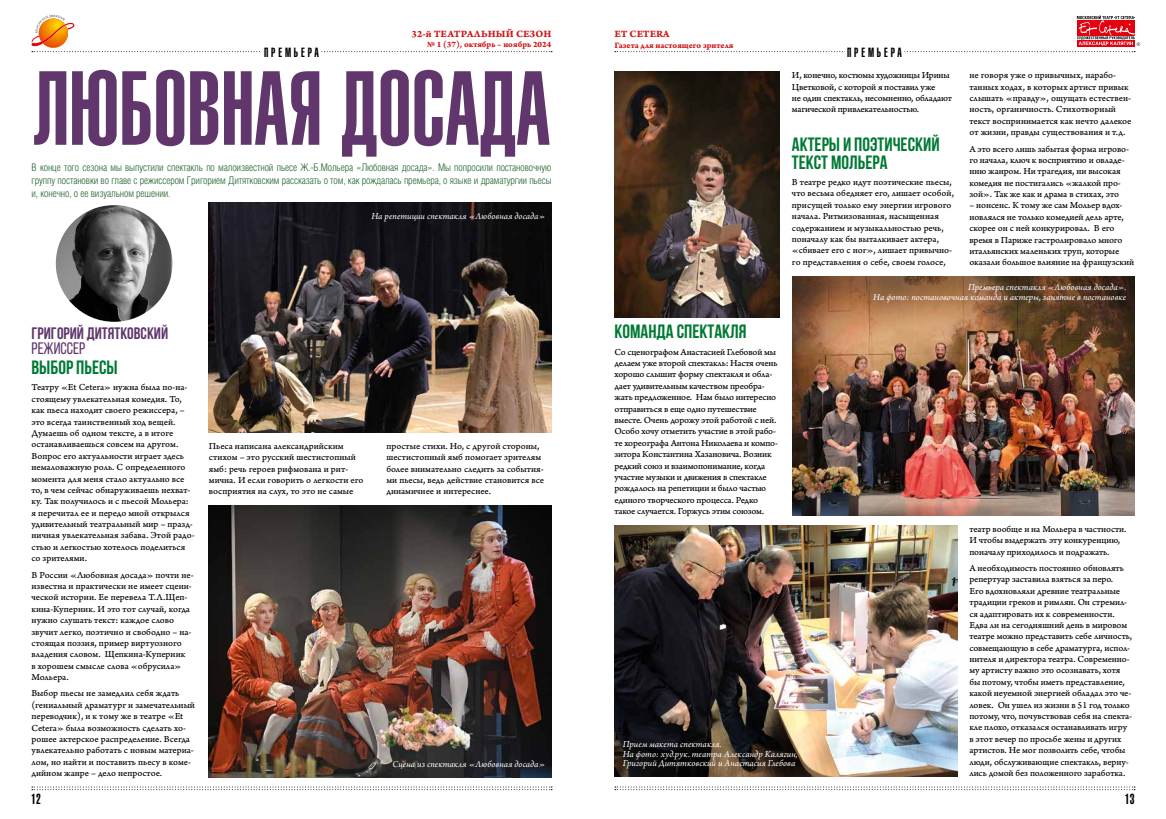
<style>
.page{position:relative;width:1166px;height:819px;background:#fff}
.page>*{position:absolute;margin:0;border:0;box-sizing:border-box;transform-origin:0 0}
.t1{font:103.25px "Helios Ultra Compressed";color:#60366c}
.t2{font:700 19.25px/17.5px "Bebas Neue";color:#007934}
.t3{font:700 16.62px "Bebas Neue";color:#60366c}
.t4{font:16.62px "Bebas Neue";color:#60366c}
.t5{font:14.44px "Helios Ultra Compressed";color:#000}
.t6{font:13.12px "Helios Ultra Compressed";letter-spacing:.22em;color:#000}
.t7{font:300 10.5px/12.6px "Helios Cond";letter-spacing:-.01em;color:#24652f;text-align:justify}
.t8{font:10.24px "Arno Pro Bold Caption";color:#cd1316}
.t9{font:9.62px/11.4px "Arno Pro Caption";letter-spacing:-.01em;color:#000}
.t10{font:italic 9.62px/9.6px "Arno Pro";letter-spacing:.005em;color:#fff}
.t11{font:8.75px "Arno Pro Bold Caption";color:#cd1316}
</style>
<div class="page">
<svg style="left:615px;top:15px;width:525px;height:37px"></svg>
<svg style="left:32px;top:786px;width:520px;height:4px"></svg>
<svg style="left:615px;top:786px;width:520px;height:4px"></svg>
<svg style="left:31px;top:15px;width:521px;height:37px"></svg>
<div style="left:262px;top:41px;width:59px;height:19px;background:#fff"></div>
<div style="left:845px;top:41px;width:59px;height:19px;background:#fff"></div>
<img style="left:56px;top:205px;width:116px;height:117px;border-radius:58px">
<img style="left:209px;top:203px;width:342px;height:229px">
<img style="left:209px;top:505px;width:342px;height:272px">
<img style="left:614px;top:72px;width:165px;height:245px">
<img style="left:614px;top:525px;width:343px;height:251px">
<img style="left:792px;top:277px;width:343px;height:238px">
<p class="t8" style="left:412px;top:28px;width:141px">32-й ТЕАТРАЛЬНЫЙ СЕЗОН</p>
<p class="t11" style="left:427px;top:39px;width:126px">№ 1 (37), октябрь – ноябрь 2024</p>
<p class="t8" style="left:614px;top:28px;width:57px">ET CETERA</p>
<p class="t11" style="left:614px;top:40px;width:120px">Газета для настоящего зрителя</p>
<h3 class="t6" style="left:264px;top:45px;width:56px">ПРЕМЬЕРА</h3>
<h3 class="t6" style="left:847px;top:45px;width:56px">ПРЕМЬЕРА</h3>
<h1 class="t1" style="left:33px;top:48px;width:518px">ЛЮБОВНАЯ ДОСАДА</h1>
<p class="t7" style="left:32px;top:161px;width:521px">В конце того сезона мы выпустили спектакль по малоизвестной пьесе Ж.-Б.Мольера «Любовная досада». Мы попросили постановочную группу постановки во главе с режиссером Григорием Дитятковским рассказать о том, как рождалась премьера, о языке и драматургии пьесы и, конечно, о ее визуальном решении.</p>
<p class="t9" style="left:792px;top:70px;width:162px">И, конечно, костюмы художницы Ирины Цветковой, с которой я поставил уже<br>не один спектакль, несомненно, обладают магической привлекательностью.</p>
<h2 class="t2" style="left:792px;top:136px;width:149px">АКТЕРЫ И ПОЭТИЧЕСКИЙ<br>ТЕКСТ МОЛЬЕРА</h2>
<p class="t9" style="left:792px;top:177px;width:164px">В театре редко идут поэтические пьесы, что весьма обедняет его, лишает особой, присущей только ему энергии игрового начала. Ритмизованная, насыщенная содержанием и музыкальностью речь, поначалу как бы выталкивает актера, «сбивает его с ног», лишает привычно&shy;го представления о себе, своем голосе,</p>
<p class="t10" style="left:371px;top:212px;width:175px">На репетиции спектакля «Любовная досада»</p>
<p class="t9" style="left:969px;top:70px;width:164px">не говоря уже о привычных, нарабо&shy;танных ходах, в которых артист привык слышать «правду», ощущать естествен&shy;ность, органичность. Стихотворный текст воспринимается как нечто далекое от жизни, правды существования и т.д.</p>
<p class="t9" style="left:969px;top:143px;width:161px">А это всего лишь забытая форма игрово&shy;го начала, ключ к восприятию и овладе&shy;нию жанром. Ни трагедия, ни высокая комедия не постигались «жалкой про&shy;зой». Так же как и драма в стихах, это</p>
<p class="t9" style="left:969px;top:200px;width:166px">– нонсенс. К тому же сам Мольер вдох&shy;новлялся не только комедией дель арте, скорее он с ней конкурировал. В его время в Париже гастролировало много итальянских маленьких труп, которые оказали большое влияние на французский</p>
<h3 class="t3" style="left:32px;top:324px;width:138px">ГРИГОРИЙ ДИТЯТКОВСКИЙ</h3>
<h3 class="t4" style="left:32px;top:339px;width:55px">РЕЖИССЕР</h3>
<h2 class="t2" style="left:32px;top:358px;width:88px">ВЫБОР ПЬЕСЫ</h2>
<p class="t9" style="left:32px;top:382px;width:165px">Театру «Et Cetera» нужна была по-на&shy;стоящему увлекательная комедия. То, как пьеса находит своего режиссера, – это всегда таинственный ход вещей.<br>Думаешь об одном тексте, а в итоге останавливаешься совсем на другом.<br>Вопрос его актуальности играет здесь немаловажную роль. С определенного момента для меня стало актуально все то, в чем сейчас обнаруживаешь нехват&shy;ку. Так получилось и с пьесой Мольера: я перечитал ее и передо мной открылся удивительный театральный мир – празд&shy;ничная увлекательная забава. Этой радо&shy;стью и легкостью хотелось поделиться со зрителями.</p>
<p class="t9" style="left:32px;top:569px;width:164px">В России «Любовная досада» почти не&shy;известна и практически не имеет сцени&shy;ческой истории. Ее перевела Т.Л.Щеп&shy;кина-Куперник. И это тот случай, когда нужно слушать текст: каждое слово звучит легко, поэтично и свободно – на&shy;стоящая поэзия, пример виртуозного владения словом. Щепкина-Куперник<br>в хорошем смысле слова «обрусила» Мольера.</p>
<p class="t9" style="left:32px;top:688px;width:165px">Выбор пьесы не замедлил себя ждать (гениальный драматург и замечательный переводчик), и к тому же в театре «Et Cetera» была возможность сделать хо&shy;рошее актерское распределение. Всегда увлекательно работать с новым материа&shy;лом, но найти и поставить пьесу в коме&shy;дийном жанре – дело непростое.</p>
<p class="t9" style="left:209px;top:440px;width:156px">Пьеса написана александрийским стихом – это русский шестистопный ямб: речь героев рифмована и рит&shy;мична. И если говорить о легкости его восприятия на слух, то это не самые</p>
<p class="t9" style="left:386px;top:440px;width:159px">простые стихи. Но, с другой стороны, шестистопный ямб помогает зрителям более внимательно следить за события&shy;ми пьесы, ведь действие становится все динамичнее и интереснее.</p>
<p class="t10" style="left:392px;top:760px;width:154px">Сцена из спектакля «Любовная досада»</p>
<h2 class="t2" style="left:614px;top:323px;width:134px">КОМАНДА СПЕКТАКЛЯ</h2>
<p class="t9" style="left:614px;top:346px;width:165px">Со сценографом Анастасией Глебовой мы делаем уже второй спектакль: Настя очень хорошо слышит форму спектакля и обла&shy;дает удивительным качеством преобра&shy;жать предложенное. Нам было интересно отправиться в еще одно путешествие вместе. Очень дорожу этой работой с ней.<br>Особо хочу отметить участие в этой рабо&shy;те хореографа Антона Николаева и компо&shy;зитора Константина Хазановича. Возник редкий союз и взаимопонимание, когда участие музыки и движения в спектакле рождалось на репетиции и было частью единого творческого процесса. Редко такое случается. Горжусь этим союзом.</p>
<p class="t10" style="left:623px;top:739px;width:176px">Прием макета спектакля.<br>На фото: худ.рук. театра Александр Калягин,<br>Григорий Дитятковский и Анастасия Глебова</p>
<p class="t10" style="left:873px;top:283px;width:255px;text-align:right">Премьера спектакля «Любовная досада».<br>На фото: постановочная команда и актеры, занятые в постановке</p>
<p class="t9" style="left:969px;top:523px;width:159px">театр вообще и на Мольера в частности.<br>И чтобы выдержать эту конкуренцию, поначалу приходилось и подражать.</p>
<p class="t9" style="left:969px;top:562px;width:164px">А необходимость постоянно обновлять репертуар заставила взяться за перо.<br>Его вдохновляли древние театральные традиции греков и римлян. Он стремил&shy;ся адаптировать их к современности.<br>Едва ли на сегодняшний день в мировом театре можно представить себе личность, совмещающую в себе драматурга, испол&shy;нителя и директора театра. Современно&shy;му артисту важно это осознавать, хотя бы потому, чтобы иметь представление, какой неуемной энергией обладал это че&shy;ловек. Он ушел из жизни в 51 год только потому, что, почувствовав себя на спекта&shy;кле плохо, отказался останавливать игру в этот вечер по просьбе жены и других артистов. Не мог позволить себе, чтобы люди, обслуживающие спектакль, верну&shy;лись домой без положенного заработка.</p>
<h3 class="t5" style="left:31px;top:790px;width:11px">12</h3>
<h3 class="t5" style="left:1125px;top:790px;width:11px">13</h3>
</div>
